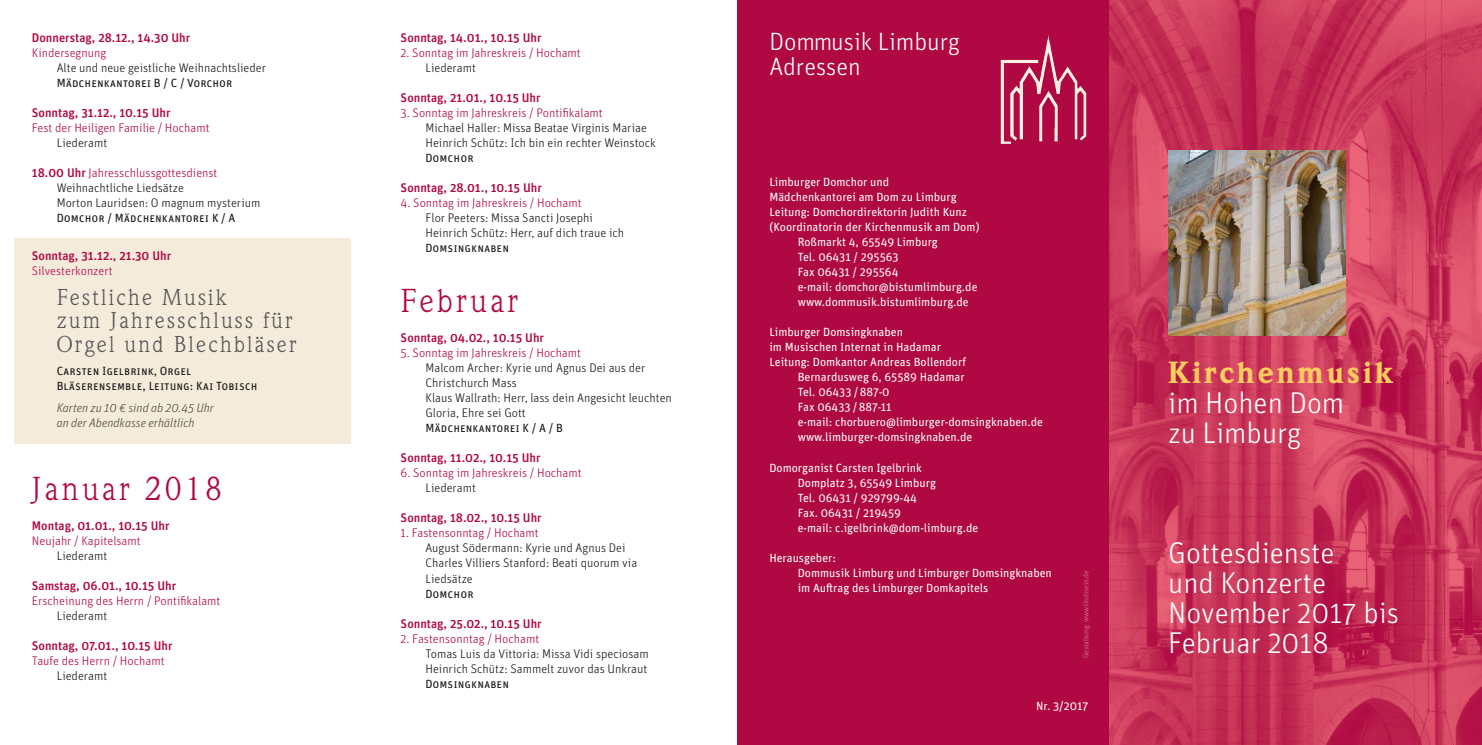
<style>
.page{position:relative;width:1482px;height:745px;background:#fff}
.page>*{position:absolute;margin:0;border:0;box-sizing:border-box;transform-origin:0 0}
.t1{font:32.5px "Weidemann Std";letter-spacing:.1em;color:#b00843}
.t2{font:300 30px/30px "Unit OT";color:#fff}
.t3{font:900 30px "Weidemann Std";letter-spacing:.1em;color:#fecd5d}
.t4{font:300 25px/25px "Unit OT";color:#fff}
.t5{font:22.5px/23.8px "Weidemann Std";letter-spacing:.1em;color:#565655}
.t6{font:300 12.5px/15px "Unit OT";color:#181716}
.t7{font:300 12.5px "Unit OT";color:#b00843}
.t8{font:500 12.5px "Unit OT";color:#b00843}
.t9{font:italic 300 12.5px/15px "Unit OT";color:#524637}
.t10{font:11.88px/15px "Unit OT";color:#fff}
.t11{font:11.88px/15px "Unit OT";color:#181716}
.t12{font:300 7.5px "Unit OT";color:#d38992}
.s1{font-weight:500;color:#b00843}
.s2{color:#b00843}
</style>
<div class="page">
<div style="left:14px;top:238px;width:337px;height:206px;background:#f4ebdb"></div>
<div style="left:737px;top:0;width:372px;height:744px;background:#b00843"></div>
<img style="left:1109px;top:0;width:372px;height:744px">
<img style="left:1009px;top:42px;width:38px;height:98px">
<img style="left:1168px;top:150px;width:177px;height:185px">
<p class="t8" style="left:32px;top:29px;width:160px">Donnerstag, 28.12., 14.30 Uhr</p>
<p class="t7" style="left:32px;top:45px;width:76px">Kindersegnung</p>
<p class="t6" style="left:57px;top:60px;width:211px">Alte und neue geistliche Weihnachtslieder</p>
<p class="t11" style="left:57px;top:75px;width:177px">Mädchenkantorei B / C / Vorchor</p>
<p class="t8" style="left:32px;top:104px;width:140px">Sonntag, 31.12., 10.15 Uhr</p>
<p class="t7" style="left:32px;top:120px;width:179px">Fest der Heiligen Familie / Hochamt</p>
<p class="t6" style="left:57px;top:135px;width:52px">Liederamt</p>
<p class="t6" style="left:57px;top:165px;width:205px;text-indent:-25px"><span class="s1">18.00 Uhr</span> <span class="s2">Jahresschlussgottesdienst<br></span>Weihnachtliche Liedsätze<br>Morton Lauridsen: O magnum mysterium</p>
<p class="t11" style="left:57px;top:210px;width:180px">Domchor / Mädchenkantorei K / A</p>
<p class="t8" style="left:32px;top:247px;width:141px">Sonntag, 31.12., 21.30 Uhr</p>
<p class="t7" style="left:32px;top:263px;width:82px">Silvesterkonzert</p>
<h3 class="t5" style="left:57px;top:285px;width:241px">Festliche Musik<br>zum Jahresschluss für<br>Orgel und Blechbläser</h3>
<p class="t11" style="left:57px;top:363px;width:202px">Carsten Igelbrink, Orgel<br>Bläserensemble, Leitung: Kai Tobisch</p>
<p class="t9" style="left:57px;top:400px;width:159px">Karten zu 10 € sind ab 20.45 Uhr an der Abendkasse erhältlich</p>
<h1 class="t1" style="left:32px;top:469px;width:192px">Januar 2018</h1>
<p class="t8" style="left:32px;top:517px;width:139px">Montag, 01.01., 10.15 Uhr</p>
<p class="t7" style="left:32px;top:533px;width:110px">Neujahr / Kapitelsamt</p>
<p class="t6" style="left:57px;top:548px;width:52px">Liederamt</p>
<p class="t8" style="left:32px;top:577px;width:146px">Samstag, 06.01., 10.15 Uhr</p>
<p class="t7" style="left:32px;top:593px;width:190px">Erscheinung des Herrn / Pontifikalamt</p>
<p class="t6" style="left:57px;top:608px;width:52px">Liederamt</p>
<p class="t8" style="left:32px;top:637px;width:142px">Sonntag, 07.01., 10.15 Uhr</p>
<p class="t7" style="left:32px;top:653px;width:134px">Taufe des Herrn / Hochamt</p>
<p class="t6" style="left:57px;top:668px;width:52px">Liederamt</p>
<p class="t8" style="left:400px;top:29px;width:142px">Sonntag, 14.01., 10.15 Uhr</p>
<p class="t7" style="left:400px;top:45px;width:182px">2. Sonntag im Jahreskreis / Hochamt</p>
<p class="t6" style="left:425px;top:60px;width:52px">Liederamt</p>
<p class="t8" style="left:400px;top:89px;width:141px">Sonntag, 21.01., 10.15 Uhr</p>
<p class="t7" style="left:400px;top:105px;width:204px">3. Sonntag im Jahreskreis / Pontifikalamt</p>
<p class="t6" style="left:425px;top:120px;width:232px">Michael Haller: Missa Beatae Virginis Mariae<br>Heinrich Schütz: Ich bin ein rechter Weinstock</p>
<p class="t11" style="left:425px;top:150px;width:50px">Domchor</p>
<p class="t8" style="left:400px;top:179px;width:143px">Sonntag, 28.01., 10.15 Uhr</p>
<p class="t7" style="left:400px;top:195px;width:183px">4. Sonntag im Jahreskreis / Hochamt</p>
<p class="t6" style="left:425px;top:210px;width:200px">Flor Peeters: Missa Sancti Josephi<br>Heinrich Schütz: Herr, auf dich traue ich</p>
<p class="t11" style="left:425px;top:240px;width:85px">Domsingknaben</p>
<h1 class="t1" style="left:400px;top:281px;width:119px">Februar</h1>
<p class="t8" style="left:400px;top:329px;width:145px">Sonntag, 04.02., 10.15 Uhr</p>
<p class="t7" style="left:400px;top:345px;width:182px">5. Sonntag im Jahreskreis / Hochamt</p>
<p class="t6" style="left:425px;top:360px;width:248px">Malcom Archer: Kyrie und Agnus Dei aus der Christchurch Mass<br>Klaus Wallrath: Herr, lass dein Angesicht leuchten Gloria, Ehre sei Gott</p>
<p class="t11" style="left:425px;top:420px;width:139px">Mädchenkantorei K / A / B</p>
<p class="t8" style="left:400px;top:449px;width:141px">Sonntag, 11.02., 10.15 Uhr</p>
<p class="t7" style="left:400px;top:465px;width:182px">6. Sonntag im Jahreskreis / Hochamt</p>
<p class="t6" style="left:425px;top:480px;width:52px">Liederamt</p>
<p class="t8" style="left:400px;top:509px;width:143px">Sonntag, 18.02., 10.15 Uhr</p>
<p class="t7" style="left:400px;top:525px;width:140px">1. Fastensonntag / Hochamt</p>
<p class="t6" style="left:425px;top:540px;width:213px">August Södermann: Kyrie und Agnus Dei<br>Charles Villiers Stanford: Beati quorum via<br>Liedsätze</p>
<p class="t11" style="left:425px;top:585px;width:50px">Domchor</p>
<p class="t8" style="left:400px;top:614px;width:143px">Sonntag, 25.02., 10.15 Uhr</p>
<p class="t7" style="left:400px;top:630px;width:140px">2. Fastensonntag / Hochamt</p>
<p class="t6" style="left:425px;top:645px;width:225px">Tomas Luis da Vittoria: Missa Vidi speciosam<br>Heinrich Schütz: Sammelt zuvor das Unkraut</p>
<p class="t11" style="left:425px;top:675px;width:85px">Domsingknaben</p>
<h3 class="t4" style="left:769px;top:29px;width:192px">Dommusik Limburg<br>Adressen</h3>
<p class="t10" style="left:769px;top:174px;width:121px">Limburger Domchor und</p>
<p class="t10" style="left:769px;top:189px;width:189px">Mädchenkantorei am Dom zu Limburg</p>
<p class="t10" style="left:769px;top:204px;width:199px">Leitung: Domchordirektorin Judith Kunz</p>
<p class="t10" style="left:769px;top:219px;width:212px">(Koordinatorin der Kirchenmusik am Dom)</p>
<p class="t10" style="left:797px;top:234px;width:142px">Roßmarkt 4, 65549 Limburg</p>
<p class="t10" style="left:797px;top:249px;width:102px">Tel. 06431 / 295563</p>
<p class="t10" style="left:797px;top:264px;width:102px">Fax 06431 / 295564</p>
<p class="t10" style="left:797px;top:279px;width:181px">e-mail: domchor@bistumlimburg.de</p>
<p class="t10" style="left:797px;top:294px;width:172px">www.dommusik.bistumlimburg.de</p>
<p class="t10" style="left:769px;top:324px;width:135px">Limburger Domsingknaben</p>
<p class="t10" style="left:769px;top:339px;width:173px">im Musischen Internat in Hadamar</p>
<p class="t10" style="left:769px;top:354px;width:198px">Leitung: Domkantor Andreas Bollendorf</p>
<p class="t10" style="left:797px;top:369px;width:168px">Bernardusweg 6, 65589 Hadamar</p>
<p class="t10" style="left:797px;top:384px;width:93px">Tel. 06433 / 887-0</p>
<p class="t10" style="left:797px;top:399px;width:95px">Fax 06433 / 887-11</p>
<p class="t10" style="left:797px;top:414px;width:247px">e-mail: chorbuero@limburger-domsingknaben.de</p>
<p class="t10" style="left:797px;top:429px;width:176px">www.limburger-domsingknaben.de</p>
<p class="t10" style="left:797px;top:459px;width:182px;text-indent:-28px">Domorganist Carsten Igelbrink<br>Domplatz 3, 65549 Limburg<br>Tel. 06431 / 929799-44<br>Fax. 06431 / 219459<br>e-mail: c.igelbrink@dom-limburg.de</p>
<p class="t10" style="left:797px;top:549px;width:255px;text-indent:-28px">Herausgeber:<br>Dommusik Limburg und Limburger Domsingknaben im Auftrag des Limburger Domkapitels</p>
<p class="t12" style="left:1081px;top:657px;width:89px;rotate:-90deg">Gestaltung: www.lindisein.de</p>
<p class="t10" style="left:1036px;top:697px;width:54px">Nr. 3/2017</p>
<h2 class="t3" style="left:1168px;top:354px;width:227px">Kirchenmusik</h2>
<h2 class="t2" style="left:1168px;top:387px;width:178px">im Hohen Dom zu Limburg</h2>
<h2 class="t2" style="left:1168px;top:537px;width:232px">Gottesdienste<br>und Konzerte<br>November 2017 bis<br>Februar 2018</h2>
</div>
